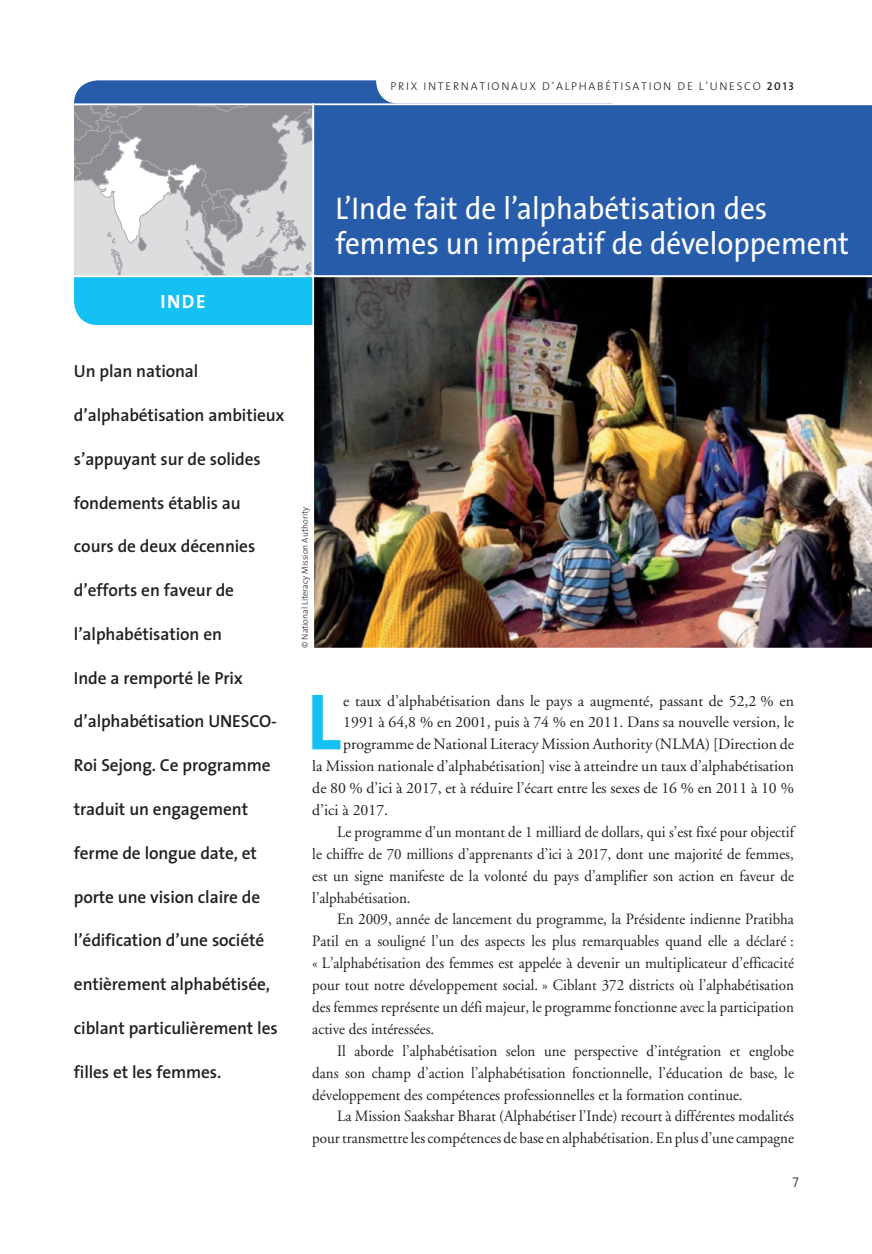
<style>
.page{position:relative;width:872px;height:1254px;background:#fff}
.page>*{position:absolute;margin:0;border:0;box-sizing:border-box;transform-origin:0 0}
.t1{font:700 80.5px "The Sans";color:#15c0f2}
.t2{font:31.5px/35px "The Sans";color:#fff;scale:.93 1}
.t3{font:19.25px "The Sans Bold Caps";color:#fff}
.t4{font:600 17.5px "The Sans";letter-spacing:-.01em;color:#231f20}
.t5{font:15.75px "Adobe Garamond LT";color:#231f20;scale:.95 1}
.t6{font:15.75px "Adobe Garamond LT";color:#231f20}
.t7{font:14px "The Sans Light Caps";color:#231f20}
.t8{font:11.38px "The Sans Light Caps";letter-spacing:.15em;color:#231f20}
.t9{font:11.38px "The Sans Semi Bold Caps";color:#231f20}
.t10{font:300 8.75px "The Sans";color:#231f20}
.s1{font-family:"The Sans Light Caps"}
</style>
<div class="page">
<div style="left:73px;top:79px;width:540px;height:222px;background:#275caa;border-radius:25px"></div>
<div style="left:73px;top:197px;width:302px;height:129px;background:#15c0f2;border-radius:25px"></div>
<div style="left:315px;top:103px;width:556px;height:172px;background:#275caa"></div>
<div style="left:376px;top:79px;width:237px;height:24px;background:#fff"></div>
<svg style="left:73px;top:102px;width:242px;height:176px;background:#b9babf"></svg>
<img style="left:312px;top:275px;width:559px;height:373px">
<p class="t8" style="left:390px;top:77px;width:328px">PRIX INTERNATION AUX D’ALP HABÉTISATION DE L’UNES</p>
<p class="t9" style="left:743px;top:77px;width:51px"><span class="s1">CO</span> 2013</p>
<p class="t3" style="left:160px;top:295px;width:46px">INDE</p>
<h2 class="t2" style="left:335px;top:190px;width:553px">L’Inde fait de l’alphabétisation des femmes un impératif de développement</h2>
<p class="t4" style="left:74px;top:356px;width:126px">Un plan national</p>
<p class="t4" style="left:74px;top:400px;width:212px">d’alphabétisation ambitieux</p>
<p class="t4" style="left:74px;top:444px;width:188px">s’appuyant sur de solides</p>
<p class="t4" style="left:74px;top:488px;width:168px">fondements établis au</p>
<p class="t4" style="left:74px;top:531px;width:183px">cours de deux décennies</p>
<p class="t4" style="left:74px;top:575px;width:162px">d’efforts en faveur de</p>
<p class="t4" style="left:74px;top:619px;width:149px">l’alphabétisation en</p>
<p class="t4" style="left:74px;top:663px;width:170px">Inde a remporté le Prix</p>
<p class="t4" style="left:74px;top:706px;width:204px">d’alphabétisation UNESCO-</p>
<p class="t4" style="left:74px;top:750px;width:198px">Roi Sejong. Ce programme</p>
<p class="t4" style="left:74px;top:794px;width:175px">traduit un engagement</p>
<p class="t4" style="left:74px;top:838px;width:184px">ferme de longue date, et</p>
<p class="t4" style="left:74px;top:881px;width:188px">porte une vision claire de</p>
<p class="t4" style="left:74px;top:925px;width:192px">l’édification d’une société</p>
<p class="t4" style="left:74px;top:969px;width:197px">entièrement alphabétisée,</p>
<p class="t4" style="left:74px;top:1013px;width:205px">ciblant particulièrement les</p>
<p class="t4" style="left:74px;top:1056px;width:149px">filles et les femmes.</p>
<p class="t10" style="left:297px;top:648px;width:143px;rotate:-90deg">© National Literacy Mission Authority</p>
<h1 class="t1" style="left:306px;top:694px;width:36px">L</h1>
<p class="t6" style="left:343px;top:691px;width:452px">e taux d’alphabétisation dans le pays a augmenté, passant de 52,2 % en</p>
<p class="t6" style="left:343px;top:713px;width:452px">1991 à 64,8 % en 2001, puis à 74 % en 2011. Dans sa nouvelle version, le</p>
<p class="t6" style="left:343px;top:734px;width:452px">programme de National Literacy Mission Authority (NLMA) [Direction de</p>
<p class="t6" style="left:312px;top:756px;width:483px">la Mission nationale d’alphabétisation] vise à atteindre un taux d’alphabétisation</p>
<p class="t6" style="left:312px;top:778px;width:483px">de 80 % d’ici à 2017, et à réduire l’écart entre les sexes de 16 % en 2011 à 10 %</p>
<p class="t6" style="left:312px;top:800px;width:77px">d’ici à 2017.</p>
<p class="t5" style="left:337px;top:822px;width:482px">Le programme d’un montant de 1 milliard de dollars, qui s’est fixé pour objectif</p>
<p class="t5" style="left:312px;top:844px;width:508px">le chiffre de 70 millions d’apprenants d’ici à 2017, dont une majorité de femmes,</p>
<p class="t5" style="left:312px;top:866px;width:508px">est un signe manifeste de la volonté du pays d’amplifier son action en faveur de</p>
<p class="t5" style="left:312px;top:888px;width:105px">l’alphabétisation.</p>
<p class="t5" style="left:337px;top:909px;width:482px">En 2009, année de lancement du programme, la Présidente indienne Pratibha</p>
<p class="t5" style="left:312px;top:931px;width:508px">Patil en a souligné l’un des aspects les plus remarquables quand elle a déclaré :</p>
<p class="t5" style="left:312px;top:953px;width:508px">« L’alphabétisation des femmes est appelée à devenir un multiplicateur d’efficacité</p>
<p class="t5" style="left:312px;top:975px;width:508px">pour tout notre développement social. » Ciblant 372 districts où l’alphabétisation</p>
<p class="t5" style="left:312px;top:997px;width:508px">des femmes représente un défi majeur, le programme fonctionne avec la participation</p>
<p class="t5" style="left:312px;top:1019px;width:130px">active des intéressées.</p>
<p class="t5" style="left:337px;top:1041px;width:482px">Il aborde l’alphabétisation selon une perspective d’intégration et englobe</p>
<p class="t5" style="left:312px;top:1063px;width:508px">dans son champ d’action l’alphabétisation fonctionnelle, l’éducation de base, le</p>
<p class="t5" style="left:312px;top:1084px;width:454px">développement des compétences professionnelles et la formation continue.</p>
<p class="t5" style="left:337px;top:1106px;width:482px">La Mission Saakshar Bharat (Alphabétiser l’Inde) recourt à différentes modalités</p>
<p class="t5" style="left:312px;top:1128px;width:508px">pour transmettre les compétences de base en alphabétisation. En plus d’une campagne</p>
<p class="t7" style="left:792px;top:1170px;width:8px">7</p>
</div>
